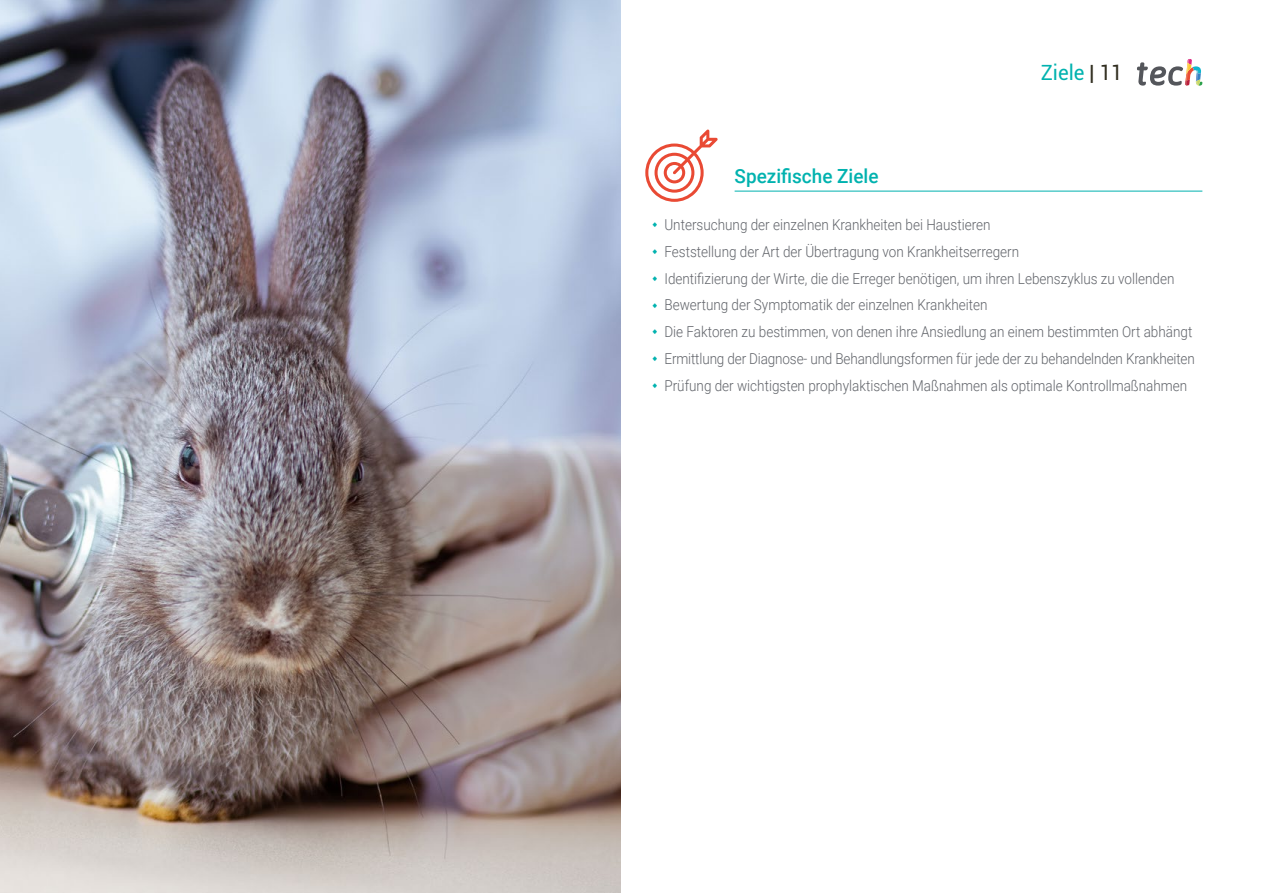
<style>
.page{position:relative;width:1263px;height:893px;background:#fff}
.page>*{position:absolute;margin:0;border:0;box-sizing:border-box;transform-origin:0 0}
.t1{font:21px "Roboto";color:#00b2af}
.t2{font:500 19.5px "Roboto";color:#00b2af}
.t3{font:300 15px/26.7px "Roboto";color:#61646a;scale:.9 1}
.s1{color:#312e20}
</style>
<div class="page">
<img style="left:0;top:0;width:621px;height:893px">
<hr style="left:735px;top:191px;width:467px;height:1px;background:#00b2af">
<svg style="left:645px;top:129px;width:73px;height:73px"></svg>
<svg style="left:1137px;top:59px;width:65px;height:27px"></svg>
<h2 class="t2" style="left:735px;top:162px;width:145px">Spezifische Ziele</h2>
<h1 class="t1" style="left:1041px;top:57px;width:83px">Ziele <span class="s1">| 11</span></h1>
<p class="t3" style="left:664px;top:211px;width:591px">Untersuchung der einzelnen Krankheiten bei Haustieren<br>Feststellung der Art der Übertragung von Krankheitserregern<br>Identifizierung der Wirte, die die Erreger benötigen, um ihren Lebenszyklus zu vollenden Bewertung der Symptomatik der einzelnen Krankheiten<br>Die Faktoren zu bestimmen, von denen ihre Ansiedlung an einem bestimmten Ort abhängt Ermittlung der Diagnose- und Behandlungsformen für jede der zu behandelnden Krankheiten Prüfung der wichtigsten prophylaktischen Maßnahmen als optimale Kontrollmaßnahmen</p>
</div>
